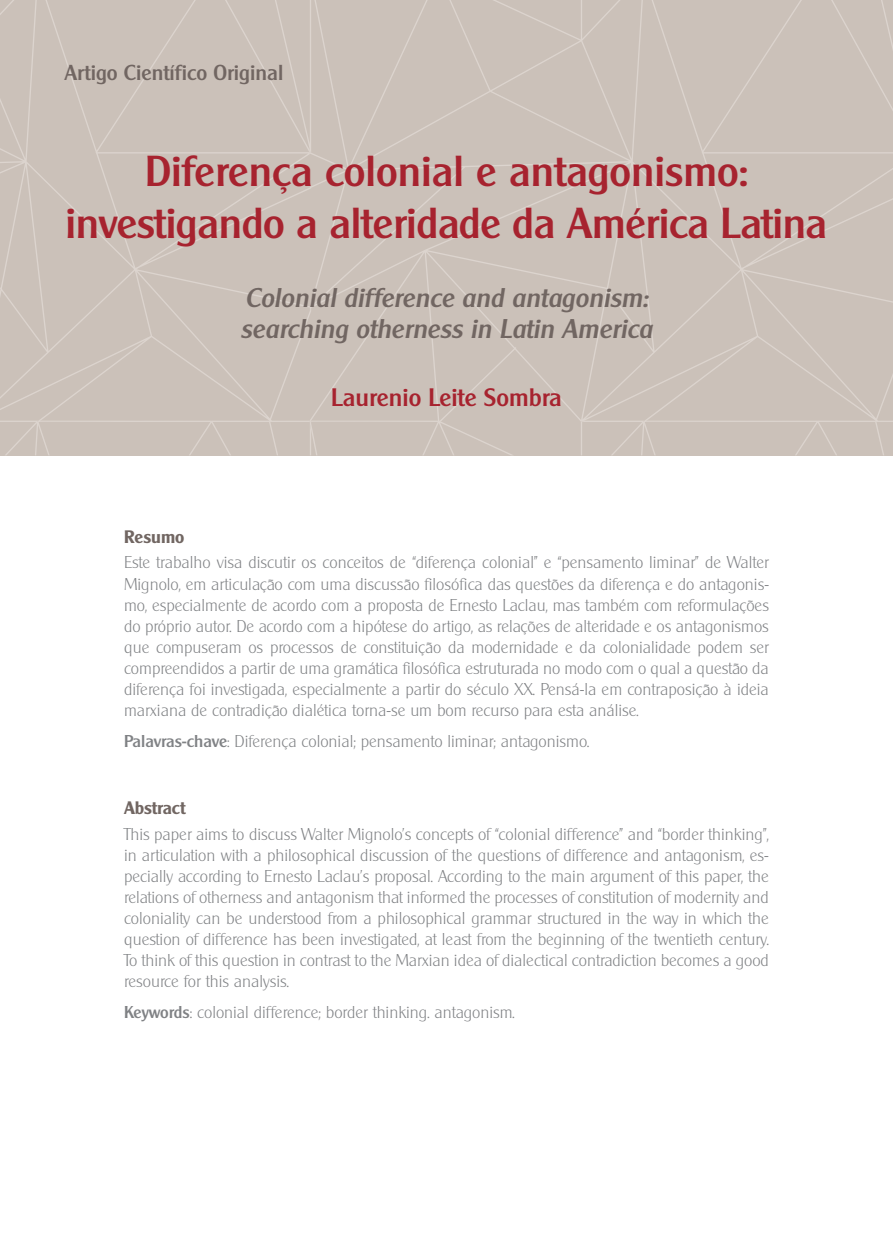
<style>
.page{position:relative;width:893px;height:1241px;background:#fff}
.page>*{position:absolute;margin:0;border:0;box-sizing:border-box;transform-origin:0 0}
.t1{font:500 42px/52.5px "Cleargothic";letter-spacing:-.01em;color:#a7232f;text-align:center}
.t2{font:italic 500 26.25px/31.5px "Cleargothic";color:#716662}
.t3{font:500 24.5px "Cleargothic";color:#a7232f}
.t4{font:500 21px "Cleargothic";color:#716662}
.t5{font:600 17.5px "Cleargothic";color:#716662}
.t6{font:200 16.62px/21px "Cleargothic";color:#808285;text-align:justify}
.s1{font-weight:500}
</style>
<div class="page">
<hr style="left:892px;top:1174px;width:1px;height:66px;background:#c1b5aa">
<div style="left:0;top:422px;width:893px;height:33px;background:#cbc1b9"></div>
<div style="left:0;top:0;width:310px;height:422px;background:#cbc1b9"></div>
<div style="left:310px;top:0;width:583px;height:422px;background:#cbc1b9"></div>
<p class="t4" style="left:64px;top:60px;width:220px">Artigo Científico Original</p>
<h1 class="t1" style="left:66px;top:145px;width:763px">Diferença colonial e antagonismo: investigando a alteridade da América Latina</h1>
<h2 class="t2" style="left:240px;top:282px;width:414px">Colonial difference and antagonism: searching otherness in Latin America</h2>
<h3 class="t3" style="left:331px;top:382px;width:232px">Laurenio Leite Sombra</h3>
<p class="t5" style="left:124px;top:525px;width:62px">Resumo</p>
<p class="t6" style="left:124px;top:552px;width:646px">Este trabalho visa discutir os conceitos de “diferença colonial” e “pensamento liminar” de Walter Mignolo, em articulação com uma discussão filosófica das questões da diferença e do antagonis&shy;mo, especialmente de acordo com a proposta de Ernesto Laclau, mas também com reformulações do próprio autor. De acordo com a hipótese do artigo, as relações de alteridade e os antagonismos que compuseram os processos de constituição da modernidade e da colonialidade podem ser compreendidos a partir de uma gramática filosófica estruturada no modo com o qual a questão da diferença foi investigada, especialmente a partir do século XX. Pensá-la em contraposição à ideia marxiana de contradição dialética torna-se um bom recurso para esta análise.</p>
<p class="t6" style="left:124px;top:730px;width:467px"><span class="s1">Palavras-chave</span>: Diferença colonial; pensamento liminar; antagonismo.</p>
<p class="t5" style="left:124px;top:797px;width:63px">Abstract</p>
<p class="t6" style="left:124px;top:823px;width:646px">This paper aims to discuss Walter Mignolo’s concepts of “colonial difference” and “border thinking”, in articulation with a philosophical discussion of the questions of difference and antagonism, es&shy;pecially according to Ernesto Laclau’s proposal. According to the main argument of this paper, the relations of otherness and antagonism that informed the processes of constitution of modernity and coloniality can be understood from a philosophical grammar structured in the way in which the question of difference has been investigated, at least from the beginning of the twentieth century.<br>To think of this question in contrast to the Marxian idea of dialectical contradiction becomes a good resource for this analysis.</p>
<p class="t6" style="left:124px;top:1001px;width:392px"><span class="s1">Keywords</span>: colonial difference; border thinking. antagonism.</p>
</div>
